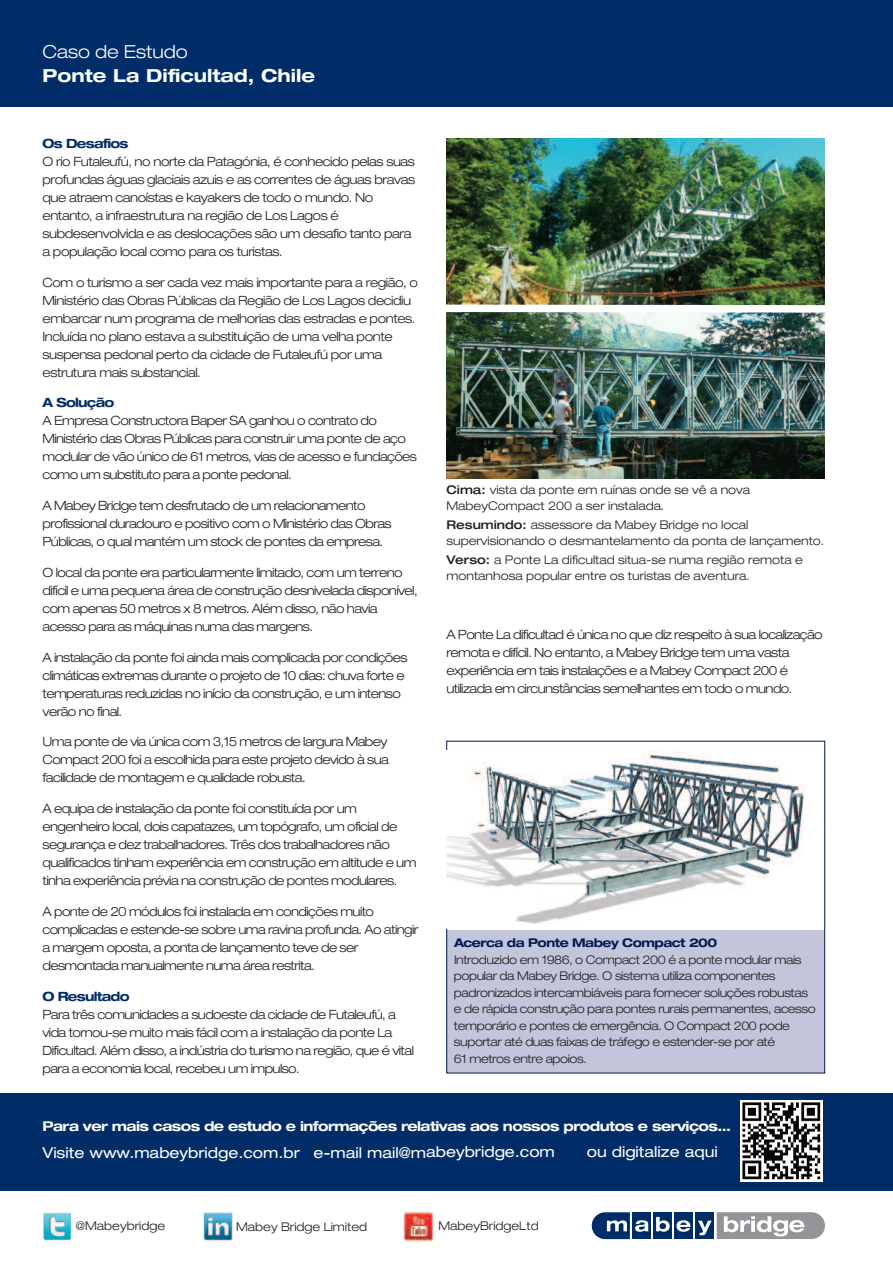
<style>
.page{position:relative;width:893px;height:1263px;background:#fff}
.page>*{position:absolute;margin:0;border:0;box-sizing:border-box;transform-origin:0 0}
.t1{font:700 expanded 18px "Helvetica Neue LT";color:#fff}
.t2{font:300 expanded 18px "Helvetica Neue LT";color:#fff}
.t3{font:expanded 15px "Helvetica Neue LT";color:#fff}
.t4{font:700 expanded 13.5px "Helvetica Neue LT";letter-spacing:-.04em;color:#fff}
.t5{font:300 expanded 12.75px/18px "Helvetica Neue LT";letter-spacing:-.045em;color:#231f20}
.t6{font:700 expanded 12.75px "Helvetica Neue LT";letter-spacing:-.06em;color:#002d67}
.t7{font:300 expanded 12px/16.5px "Helvetica Neue LT";letter-spacing:-.035em;color:#231f20}
.t8{font:300 expanded 12px/16.5px "Helvetica Neue LT";color:#231f20}
.t9{font:700 expanded 12px "Helvetica Neue LT";letter-spacing:-.04em;color:#001954}
.s1{font-weight:500}
</style>
<div class="page">
<div style="left:446px;top:930px;width:379px;height:143px;background:#c3c5da"></div>
<div style="left:446px;top:741px;width:379px;height:332px;border:1px solid #001954"></div>
<img style="left:447px;top:750px;width:358px;height:178px">
<div style="left:0;top:0;width:893px;height:106px;background:#002d67"></div>
<img style="left:446px;top:139px;width:379px;height:162px">
<img style="left:446px;top:316px;width:379px;height:162px">
<img style="left:446px;top:301px;width:379px;height:15px">
<div style="left:0;top:1093px;width:893px;height:98px;background:#002d67"></div>
<img style="left:740px;top:1100px;width:82px;height:81px">
<svg style="left:591px;top:1212px;width:234px;height:28px"></svg>
<img style="left:43px;top:1212px;width:29px;height:30px">
<img style="left:203px;top:1212px;width:30px;height:30px">
<img style="left:404px;top:1212px;width:30px;height:30px">
<h1 class="t2" style="left:43px;top:45px;width:147px">Caso de Estudo</h1>
<h1 class="t1" style="left:43px;top:69px;width:274px">Ponte La Dificultad, Chile</h1>
<p class="t6" style="left:43px;top:139px;width:88px">Os Desafios</p>
<p class="t5" style="left:43px;top:154px;width:374px">O rio Futaleufú, no norte da Patagónia, é conhecido pelas suas profundas águas glaciais azuis e as correntes de águas bravas que atraem canoístas e kayakers de todo o mundo. No entanto, a infraestrutura na região de Los Lagos é subdesenvolvida e as deslocações são um desafio tanto para a população local como para os turistas.</p>
<p class="t5" style="left:43px;top:274px;width:377px">Com o turismo a ser cada vez mais importante para a região, o Ministério das Obras Públicas da Região de Los Lagos decidiu embarcar num programa de melhorias das estradas e pontes.<br>Incluída no plano estava a substituição de uma velha ponte suspensa pedonal perto da cidade de Futaleufú por uma estrutura mais substancial.</p>
<p class="t6" style="left:43px;top:398px;width:73px">A Solução</p>
<p class="t5" style="left:43px;top:413px;width:376px">A Empresa Constructora Baper SA ganhou o contrato do Ministério das Obras Públicas para construir uma ponte de aço modular de vão único de 61 metros, vias de acesso e fundações como um substituto para a ponte pedonal.</p>
<p class="t5" style="left:43px;top:498px;width:351px">A Mabey Bridge tem desfrutado de um relacionamento profissional duradouro e positivo com o Ministério das Obras<br>Públicas, o qual mantém um stock de pontes da empresa.</p>
<p class="t5" style="left:43px;top:565px;width:377px">O local da ponte era particularmente limitado, com um terreno difícil e uma pequena área de construção desnivelada disponível, com apenas 50 metros x 8 metros. Além disso, não havia acesso para as máquinas numa das margens.</p>
<p class="t5" style="left:43px;top:649px;width:367px">A instalação da ponte foi ainda mais complicada por condições climáticas extremas durante o projeto de 10 dias: chuva forte e temperaturas reduzidas no início da construção, e um intenso verão no final.</p>
<p class="t5" style="left:43px;top:734px;width:348px;text-align:justify">Uma ponte de via única com 3,15 metros de largura Mabey Compact 200 foi a escolhida para este projeto devido à sua facilidade de montagem e qualidade robusta.</p>
<p class="t5" style="left:43px;top:801px;width:375px">A equipa de instalação da ponte foi constituída por um engenheiro local, dois capatazes, um topógrafo, um oficial de segurança e dez trabalhadores. Três dos trabalhadores não qualificados tinham experiência em construção em altitude e um tinha experiência prévia na construção de pontes modulares.</p>
<p class="t5" style="left:43px;top:904px;width:378px">A ponte de 20 módulos foi instalada em condições muito complicadas e estende-se sobre uma ravina profunda. Ao atingir a margem oposta, a ponta de lançamento teve de ser desmontada manualmente numa área restrita.</p>
<p class="t6" style="left:43px;top:991px;width:89px">O Resultado</p>
<p class="t5" style="left:42px;top:1006px;width:373px">Para três comunidades a sudoeste da cidade de Futaleufú, a vida tornou-se muito mais fácil com a instalação da ponte La Dificultad. Além disso, a indústria do turismo na região, que é vital para a economia local, recebeu um impulso.</p>
<p class="t8" style="left:446px;top:482px;width:305px"><span class="s1">Cima:</span> vista da ponte em ruínas onde se vê a nova<br>MabeyCompact 200 a ser instalada.</p>
<p class="t8" style="left:446px;top:517px;width:379px"><span class="s1">Resumindo:</span> assessore da Mabey Bridge no local supervisionando o desmantelamento da ponta de lançamento.</p>
<p class="t8" style="left:446px;top:552px;width:358px"><span class="s1">Verso:</span> a Ponte La dificultad situa-se numa região remota e montanhosa popular entre os turistas de aventura.</p>
<p class="t5" style="left:446px;top:626px;width:378px">A Ponte La dificultad é única no que diz respeito à sua localização remota e difícil. No entanto, a Mabey Bridge tem uma vasta experiência em tais instalações e a Mabey Compact 200 é utilizada em circunstâncias semelhantes em todo o mundo.</p>
<p class="t9" style="left:454px;top:939px;width:265px">Acerca da Ponte Mabey Compact 200</p>
<p class="t7" style="left:454px;top:952px;width:363px">Introduzido em 1986, o Compact 200 é a ponte modular mais popular da Mabey Bridge. O sistema utiliza componentes padronizados intercambiáveis para fornecer soluções robustas e de rápida construção para pontes rurais permanentes, acesso temporário e pontes de emergência. O Compact 200 pode suportar até duas faixas de tráfego e estender-se por até<br>61 metros entre apoios.</p>
<p class="t4" style="left:42px;top:1121px;width:690px">Para ver mais casos de estudo e informações relativas aos nossos produtos e serviços...</p>
<p class="t3" style="left:42px;top:1147px;width:514px">Visite www.mabeybridge.com.br e-mail mail@mabeybridge.com</p>
<p class="t3" style="left:587px;top:1146px;width:133px">ou digitalize aqui</p>
<p class="t8" style="left:76px;top:1218px;width:91px">@Mabeybridge</p>
<p class="t8" style="left:236px;top:1220px;width:132px">Mabey Bridge Limited</p>
<p class="t8" style="left:438px;top:1218px;width:102px">MabeyBridgeLtd</p>
</div>
